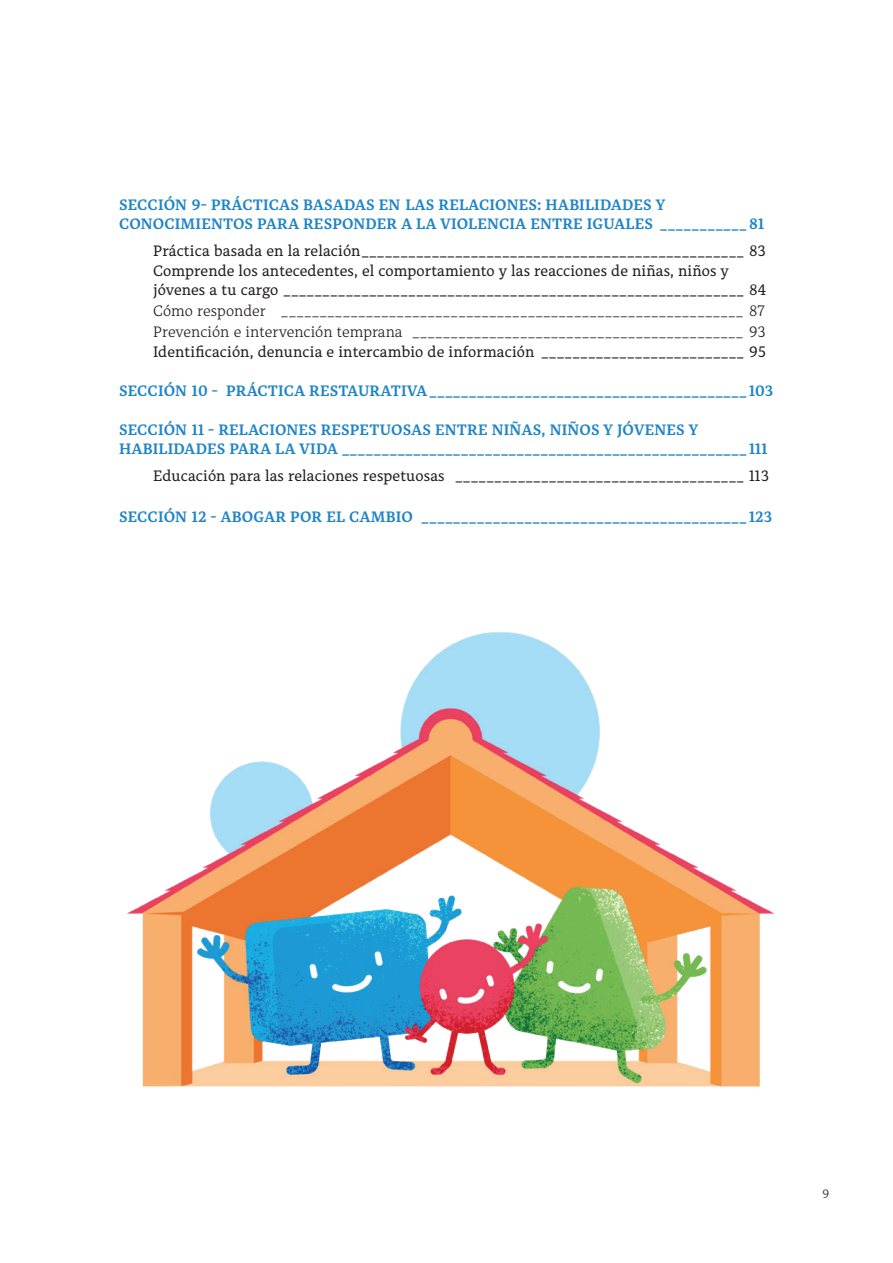
<style>
.page{position:relative;width:893px;height:1263px;background:#fff}
.page>*{position:absolute;margin:0;border:0;box-sizing:border-box;transform-origin:0 0}
.t1{font:700 15px/19.5px "Alkes";letter-spacing:.01em;color:#1f85c7}
.t2{font:15px/19.5px "Alkes";letter-spacing:.01em;color:#231f20}
.t3{font:300 15px/21px "Alkes";color:#231f20}
.t4{font:300 12px "Alkes";color:#231f20}
</style>
<div class="page">
<img style="left:127px;top:632px;width:647px;height:455px">
<p class="t1" style="left:119px;top:194px;width:646px">SECCIÓN 9- PRÁCTICAS BASADAS EN LAS RELACIONES: HABILIDADES Y<br>CONOCIMIENTOS PARA RESPONDER A LA VIOLENCIA ENTRE IGUALES ___________81</p>
<p class="t2" style="left:153px;top:241px;width:615px">Práctica basada en la relación_________________________________________________ 83<br>Comprende los antecedentes, el comportamiento y las reacciones de niñas, niños y jóvenes a tu cargo ___________________________________________________________ 84</p>
<p class="t3" style="left:153px;top:300px;width:614px">Cómo responder ____________________________________________________________ 87<br>Prevención e intervención temprana ___________________________________________ 93</p>
<p class="t2" style="left:153px;top:341px;width:614px">Identificación, denuncia e intercambio de información __________________________ 95</p>
<p class="t1" style="left:119px;top:380px;width:656px">SECCIÓN 10 - PRÁCTICA RESTAURATIVA________________________________________ 103</p>
<p class="t1" style="left:119px;top:419px;width:650px">SECCIÓN 11 - RELACIONES RESPETUOSAS ENTRE NIÑAS, NIÑOS Y JÓVENES Y<br>HABILIDADES PARA LA VIDA ___________________________________________________ 111</p>
<p class="t2" style="left:153px;top:466px;width:618px">Educación para las relaciones respetuosas _____________________________________ 113</p>
<p class="t1" style="left:119px;top:507px;width:655px">SECCIÓN 12 - ABOGAR POR EL CAMBIO _________________________________________ 123</p>
<p class="t4" style="left:822px;top:1186px;width:8px">9</p>
</div>
